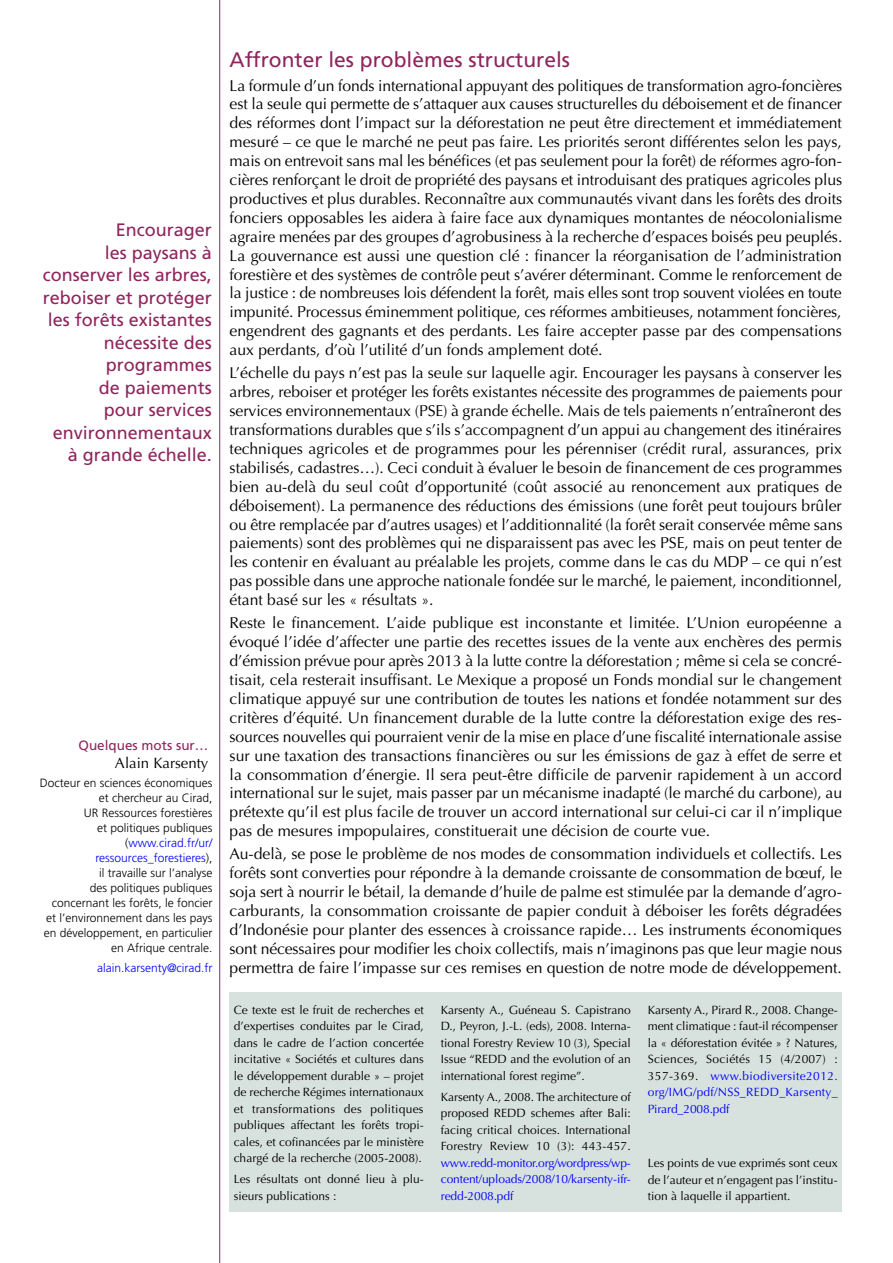
<style>
.page{position:relative;width:893px;height:1263px;background:#fff}
.page>*{position:absolute;margin:0;border:0;box-sizing:border-box;transform-origin:0 0}
.t1{font:21px "Frutiger";color:#8f255d}
.t2{font:18px/22.5px "Frutiger";color:#8f255d;text-align:right}
.t3{font:15.75px/18.9px "Optima";color:#000;text-align:justify}
.t4{font:15px "Optima";color:#000}
.t5{font:13.5px "Frutiger";color:#8f255d}
.t6{font:12px/16.5px "Optima";color:#000;text-align:justify}
.t7{font:300 12px/15px "Frutiger";color:#000;text-align:right}
.t8{font:12px/16.5px "Optima";letter-spacing:-.01em;color:#00f;text-align:justify}
.t9{font:300 12px "Frutiger";color:#00f}
.s1{color:#00f}
</style>
<div class="page">
<div style="left:230px;top:992px;width:612px;height:220px;background:#d7e1dd"></div>
<hr style="left:219px;top:0;width:1px;height:1263px;background:#8f255d">
<p class="t2" style="left:43px;top:219px;width:171px">Encourager<br>les paysans à conserver les arbres, reboiser et protéger les forêts existantes nécessite des programmes<br>de paiements<br>pour services environnementaux à grande échelle.</p>
<p class="t5" style="left:79px;top:737px;width:131px">Quelques mots sur…</p>
<p class="t4" style="left:115px;top:754px;width:95px">Alain Karsenty</p>
<p class="t7" style="left:40px;top:776px;width:174px">Docteur en sciences économiques et chercheur au Cirad,<br>UR Ressources forestières<br>et politiques publiques (<span class="s1">www.cirad.fr/ur/ ressources_forestieres</span>),<br>il travaille sur l’analyse<br>des politiques publiques concernant les forêts, le foncier et l’environnement dans les pays en développement, en particulier en Afrique centrale.</p>
<p class="t9" style="left:97px;top:961px;width:117px">alain.karsenty@cirad.fr</p>
<h1 class="t1" style="left:230px;top:48px;width:342px">Affronter les problèmes structurels</h1>
<p class="t3" style="left:230px;top:76px;width:614px">La formule d’un fonds international appuyant des politiques de transformation agro-foncières est la seule qui permette de s’attaquer aux causes structurelles du déboisement et de financer des réformes dont l’impact sur la déforestation ne peut être directement et immédiatement mesuré – ce que le marché ne peut pas faire. Les priorités seront différentes selon les pays, mais on entrevoit sans mal les bénéfices (et pas seulement pour la forêt) de réformes agro-fon&shy;cières renforçant le droit de propriété des paysans et introduisant des pratiques agricoles plus productives et plus durables. Reconnaître aux communautés vivant dans les forêts des droits fonciers opposables les aidera à faire face aux dynamiques montantes de néocolonialisme agraire menées par des groupes d’agrobusiness à la recherche d’espaces boisés peu peuplés.<br>La gouvernance est aussi une question clé : financer la réorganisation de l’administration forestière et des systèmes de contrôle peut s’avérer déterminant. Comme le renforcement de la justice : de nombreuses lois défendent la forêt, mais elles sont trop souvent violées en toute impunité. Processus éminemment politique, ces réformes ambitieuses, notamment foncières, engendrent des gagnants et des perdants. Les faire accepter passe par des compensations aux perdants, d’où l’utilité d’un fonds amplement doté.</p>
<p class="t3" style="left:230px;top:364px;width:614px">L’échelle du pays n’est pas la seule sur laquelle agir. Encourager les paysans à conserver les arbres, reboiser et protéger les forêts existantes nécessite des programmes de paiements pour services environnementaux (PSE) à grande échelle. Mais de tels paiements n’entraîneront des transformations durables que s’ils s’accompagnent d’un appui au changement des itinéraires techniques agricoles et de programmes pour les pérenniser (crédit rural, assurances, prix stabilisés, cadastres…). Ceci conduit à évaluer le besoin de financement de ces programmes bien au-delà du seul coût d’opportunité (coût associé au renoncement aux pratiques de déboisement). La permanence des réductions des émissions (une forêt peut toujours brûler ou être remplacée par d’autres usages) et l’additionnalité (la forêt serait conservée même sans paiements) sont des problèmes qui ne disparaissent pas avec les PSE, mais on peut tenter de les contenir en évaluant au préalable les projets, comme dans le cas du MDP – ce qui n’est pas possible dans une approche nationale fondée sur le marché, le paiement, inconditionnel, étant basé sur les « résultats ».</p>
<p class="t3" style="left:230px;top:614px;width:614px">Reste le financement. L’aide publique est inconstante et limitée. L’Union européenne a évoqué l’idée d’affecter une partie des recettes issues de la vente aux enchères des permis d’émission prévue pour après 2013 à la lutte contre la déforestation ; même si cela se concré&shy;tisait, cela resterait insuffisant. Le Mexique a proposé un Fonds mondial sur le changement climatique appuyé sur une contribution de toutes les nations et fondée notamment sur des critères d’équité. Un financement durable de la lutte contre la déforestation exige des res&shy;sources nouvelles qui pourraient venir de la mise en place d’une fiscalité internationale assise sur une taxation des transactions financières ou sur les émissions de gaz à effet de serre et la consommation d’énergie. Il sera peut-être difficile de parvenir rapidement à un accord international sur le sujet, mais passer par un mécanisme inadapté (le marché du carbone), au prétexte qu’il est plus facile de trouver un accord international sur celui-ci car il n’implique pas de mesures impopulaires, constituerait une décision de courte vue.</p>
<p class="t3" style="left:230px;top:845px;width:614px">Au-delà, se pose le problème de nos modes de consommation individuels et collectifs. Les forêts sont converties pour répondre à la demande croissante de consommation de bœuf, le soja sert à nourrir le bétail, la demande d’huile de palme est stimulée par la demande d’agro&shy;carburants, la consommation croissante de papier conduit à déboiser les forêts dégradées d’Indonésie pour planter des essences à croissance rapide… Les instruments économiques sont nécessaires pour modifier les choix collectifs, mais n’imaginons pas que leur magie nous permettra de faire l’impasse sur ces remises en question de notre mode de développement.</p>
<p class="t6" style="left:234px;top:1001px;width:191px">Ce texte est le fruit de recherches et d’expertises conduites par le Cirad, dans le cadre de l’action concertée incitative « Sociétés et cultures dans le développement durable » – projet de recherche Régimes internationaux et transformations des politiques publiques affectant les forêts tropi&shy;cales, et cofinancées par le ministère chargé de la recherche (2005-2008).</p>
<p class="t6" style="left:234px;top:1171px;width:191px">Les résultats ont donné lieu à plu&shy;sieurs publications :</p>
<p class="t6" style="left:648px;top:1001px;width:192px">Karsenty A., Pirard R., 2008. Change&shy;ment climatique : faut-il récompenser la « déforestation évitée » ? Natures, Sciences, Sociétés 15 (4/2007) :<br>357-369. <span class="s1">www.biodiversite2012. org/IMG/pdf/NSS_REDD_Karsenty_ Pirard_2008.pdf</span></p>
<p class="t6" style="left:441px;top:1001px;width:191px">Karsenty A., Guéneau S. Capistrano D., Peyron, J.-L. (eds), 2008. Interna&shy;tional Forestry Review 10 (3), Special Issue “REDD and the evolution of an international forest regime”.</p>
<p class="t6" style="left:441px;top:1088px;width:192px">Karsenty A., 2008. The architecture of proposed REDD schemes after Bali: facing critical choices. International Forestry Review 10 (3): 443-457.</p>
<p class="t8" style="left:441px;top:1154px;width:192px">www.redd-monitor.org/wordpress/wp&shy;content/uploads/2008/10/karsenty-ifr&shy;redd-2008.pdf</p>
<p class="t6" style="left:648px;top:1155px;width:191px">Les points de vue exprimés sont ceux de l’auteur et n’engagent pas l’institu&shy;tion à laquelle il appartient.</p>
</div>
